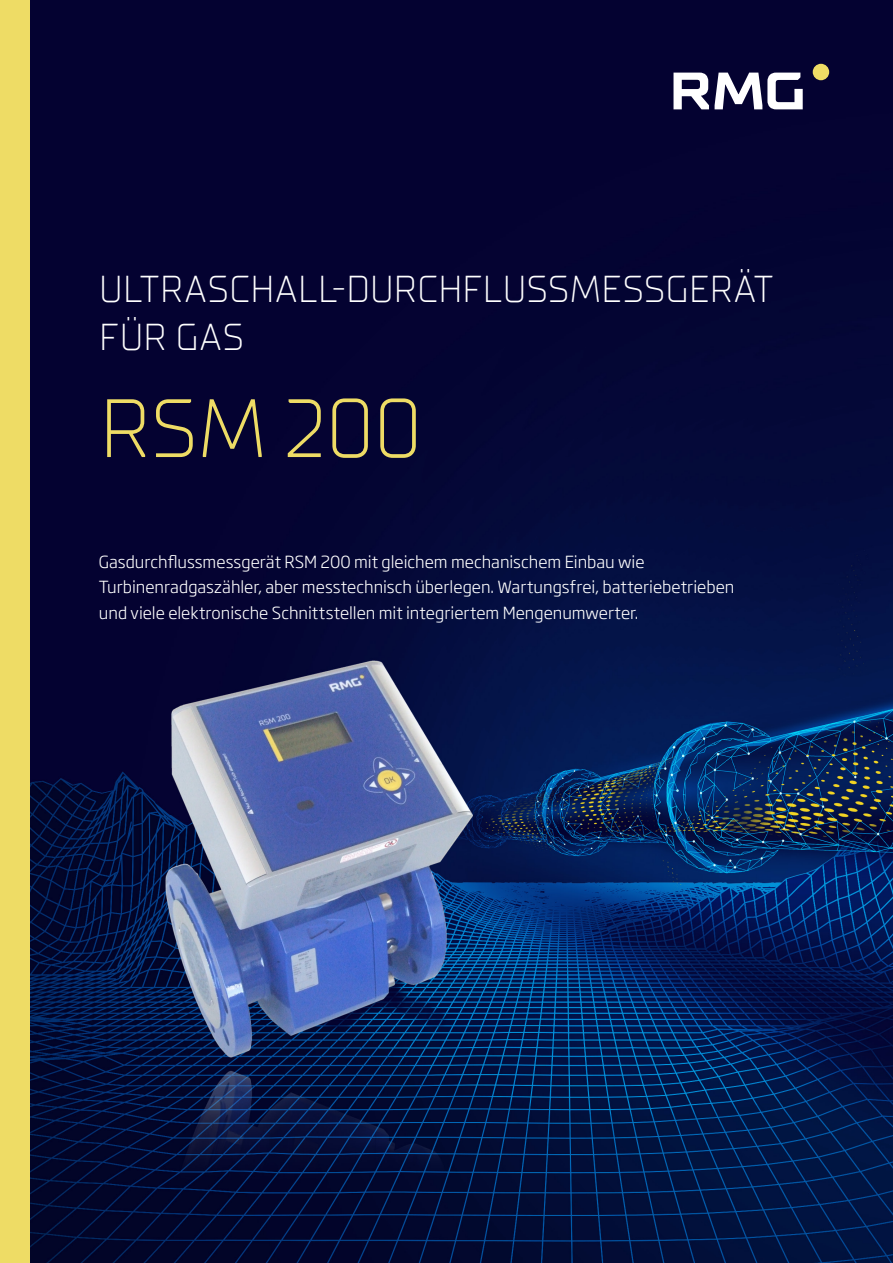
<style>
.page{position:relative;width:893px;height:1263px;background:#fff}
.page>*{position:absolute;margin:0;border:0;box-sizing:border-box;transform-origin:0 0}
.Title_Headline{font:300 82.5px "TT Supermolot Neue";letter-spacing:-.005em;color:#eedc65}
.Title_Headline-2{font:300 37.5px/48px "TT Supermolot Neue";letter-spacing:.01em;color:#fff}
.Title_Subline{font:300 16.5px/25.5px "Soho Gothic Pro";color:#fff}
</style>
<div class="page">
<img style="left:30px;top:0;width:863px;height:1263px">
<div style="left:813px;top:64px;width:16px;height:16px;background:#eedc65;border-radius:50%"></div>
<svg style="left:673px;top:73px;width:36px;height:36px"></svg>
<svg style="left:715px;top:73px;width:88px;height:36px"></svg>
<div style="left:0;top:0;width:30px;height:1263px;background:#eedc65"></div>
<p class="Title_Headline-2" style="left:99px;top:266px;width:676px">ULTRASCHALL-DURCHFLUSSMESSGERÄT<br>FÜR GAS</p>
<p class="Title_Headline" style="left:99px;top:381px;width:325px">RSM 200</p>
<p class="Title_Subline" style="left:99px;top:548px;width:637px">Gasdurchflussmessgerät RSM 200 mit gleichem mechanischem Einbau wie<br>Turbinenradgaszähler, aber messtechnisch überlegen. Wartungsfrei, batteriebetrieben und viele elektronische Schnittstellen mit integriertem Mengenumwerter.</p>
</div>
